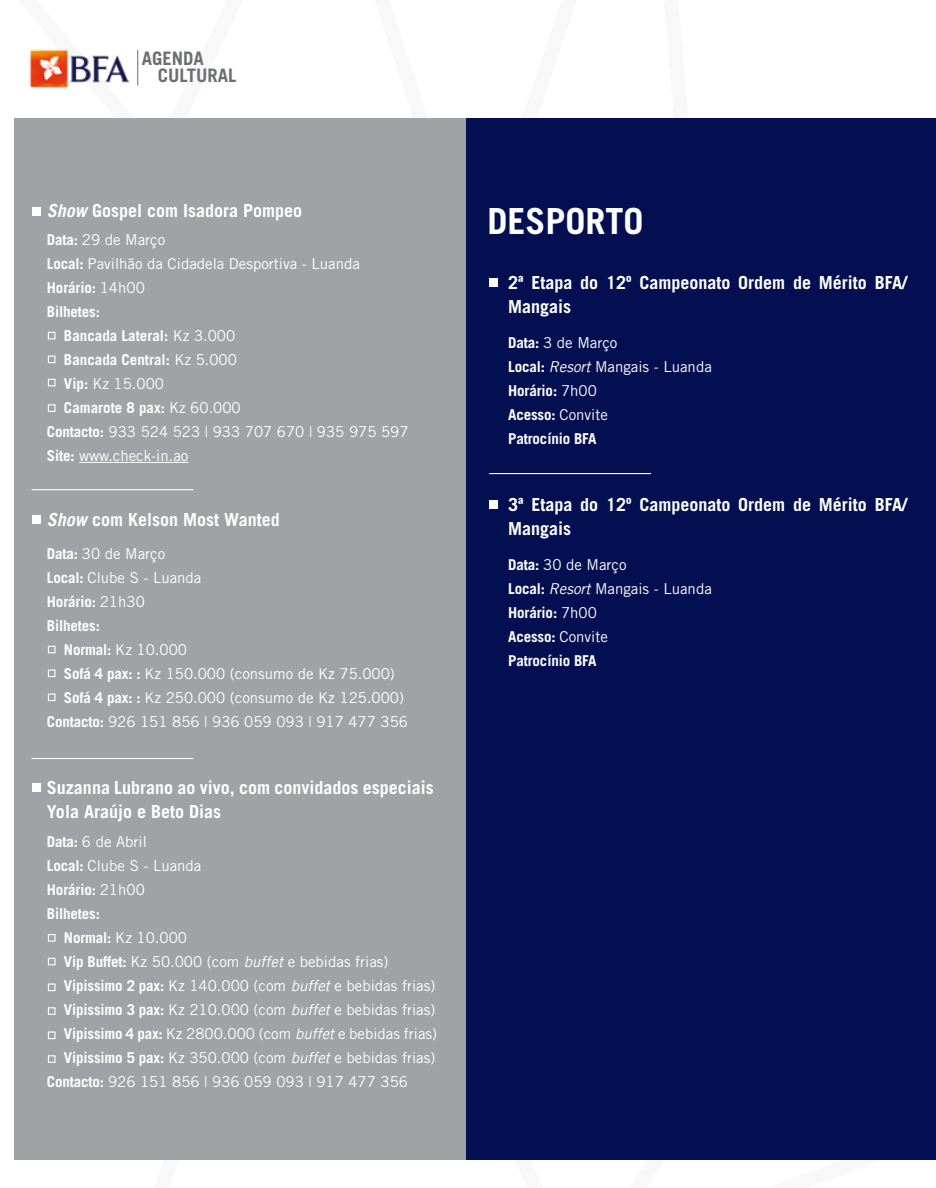
<style>
.page{position:relative;width:936px;height:1188px;background:#fff}
.page>*{position:absolute;margin:0;border:0;box-sizing:border-box;transform-origin:0 0}
.t1{font:700 36px "Trade Gothic LT Std";color:#fff}
.t2{font:700 18.6px/16.4px "Trade Gothic LT Std";color:#6d6e71}
.t3{font:700 18px/24px "Trade Gothic LT Std";color:#fff}
.t4{font:15px "Trade Gothic LT Std";color:#fff}
.t5{font:700 15px/24px "Trade Gothic LT Std";letter-spacing:-.01em;color:#fff}
.s1{font-family:"Trade Gothic LT";font-style:italic}
.s2{font-weight:700}
.s3{font-weight:400}
.s4{font-family:"Trade Gothic LT";font-weight:400;font-style:italic}
</style>
<div class="page">
<div style="left:15px;top:118px;width:451px;height:1042px;background:#a0a2a5"></div>
<img style="left:30px;top:36px;width:100px;height:59px">
<hr style="left:137px;top:50px;width:1px;height:36px;background:#6d6e71">
<hr style="left:32px;top:758px;width:161px;height:1px;background:#fff">
<hr style="left:32px;top:489px;width:161px;height:1px;background:#fff">
<div style="left:32px;top:784px;width:8px;height:8px;background:#fff"></div>
<div style="left:32px;top:515px;width:8px;height:8px;background:#fff"></div>
<div style="left:48px;top:934px;width:7px;height:8px;border:1px solid #fff"></div>
<div style="left:48px;top:646px;width:7px;height:7px;border:1px solid #fff"></div>
<div style="left:48px;top:983px;width:7px;height:8px;border:1px solid #fff"></div>
<div style="left:48px;top:1031px;width:7px;height:8px;border:1px solid #fff"></div>
<div style="left:48px;top:958px;width:7px;height:7px;border:1px solid #fff"></div>
<div style="left:48px;top:669px;width:7px;height:8px;border:1px solid #fff"></div>
<div style="left:48px;top:693px;width:7px;height:8px;border:1px solid #fff"></div>
<div style="left:48px;top:1007px;width:7px;height:8px;border:1px solid #fff"></div>
<div style="left:48px;top:1055px;width:7px;height:8px;border:1px solid #fff"></div>
<div style="left:466px;top:118px;width:469px;height:1042px;background:#030f50"></div>
<div style="left:489px;top:278px;width:9px;height:9px;background:#fff"></div>
<div style="left:489px;top:500px;width:9px;height:9px;background:#fff"></div>
<hr style="left:489px;top:473px;width:162px;height:1px;background:#fff">
<hr style="left:79px;top:462px;width:109px;height:1px;background:#fff">
<div style="left:48px;top:332px;width:7px;height:7px;border:1px solid #fff"></div>
<div style="left:48px;top:356px;width:7px;height:7px;border:1px solid #fff"></div>
<div style="left:48px;top:379px;width:7px;height:7px;border:1px solid #fff"></div>
<div style="left:48px;top:404px;width:7px;height:8px;border:1px solid #fff"></div>
<div style="left:32px;top:207px;width:8px;height:9px;background:#fff"></div>
<p class="t2" style="left:158px;top:50px;width:80px;text-indent:-16px">AGENDA<br>CULTURAL</p>
<p class="t3" style="left:47px;top:199px;width:257px"><span class="s1">Show</span> Gospel com Isadora Pompeo</p>
<p class="t4" style="left:47px;top:231px;width:120px"><span class="s2">Data:</span> 29 de Março</p>
<p class="t4" style="left:47px;top:255px;width:314px"><span class="s2">Local:</span> Pavilhão da Cidadela Desportiva - Luanda</p>
<p class="t5" style="left:47px;top:275px;width:99px">Horário: <span class="s3">14h00</span></p>
<p class="t5" style="left:47px;top:299px;width:54px">Bilhetes:</p>
<p class="t5" style="left:64px;top:323px;width:173px">Bancada Lateral: <span class="s3">Kz 3.000</span></p>
<p class="t5" style="left:64px;top:347px;width:174px">Bancada Central: <span class="s3">Kz 5.000</span></p>
<p class="t4" style="left:64px;top:375px;width:101px"><span class="s2">Vip:</span> Kz 15.000</p>
<p class="t5" style="left:64px;top:395px;width:178px">Camarote 8 pax: <span class="s3">Kz 60.000</span></p>
<p class="t4" style="left:47px;top:423px;width:363px"><span class="s2">Contacto:</span> 933 524 523 | 933 707 670 | 935 975 597</p>
<p class="t4" style="left:47px;top:447px;width:143px"><span class="s2">Site:</span> www.check-in.ao</p>
<p class="t3" style="left:47px;top:507px;width:234px"><span class="s1">Show</span> com Kelson Most Wanted</p>
<p class="t5" style="left:47px;top:541px;width:156px">Data: <span class="s3">30 de Março<br></span>Local: <span class="s3">Clube S - Luanda<br></span>Horário: <span class="s3">21h30<br></span>Bilhetes:</p>
<p class="t4" style="left:64px;top:640px;width:124px"><span class="s2">Normal:</span> Kz 10.000</p>
<p class="t4" style="left:64px;top:664px;width:332px"><span class="s2">Sofá 4 pax: :</span> Kz 150.000 (consumo de Kz 75.000)</p>
<p class="t4" style="left:64px;top:688px;width:341px"><span class="s2">Sofá 4 pax: :</span> Kz 250.000 (consumo de Kz 125.000)</p>
<p class="t4" style="left:47px;top:712px;width:362px"><span class="s2">Contacto:</span> 926 151 856 | 936 059 093 | 917 477 356</p>
<p class="t3" style="left:47px;top:776px;width:388px">Suzanna Lubrano ao vivo, com convidados especiais<br>Yola Araújo e Beto Dias</p>
<p class="t5" style="left:47px;top:829px;width:156px">Data: <span class="s3">6 de Abril<br></span>Local: <span class="s3">Clube S - Luanda<br></span>Horário: <span class="s3">21h00<br></span>Bilhetes:</p>
<p class="t4" style="left:64px;top:929px;width:124px"><span class="s2">Normal:</span> Kz 10.000</p>
<p class="t4" style="left:64px;top:953px;width:326px"><span class="s2">Vip Buffet:</span> Kz 50.000 (com <span class="s1">buffet</span> e bebidas frias)</p>
<p class="t4" style="left:64px;top:977px;width:373px"><span class="s2">Vipissimo 2 pax:</span> Kz 140.000 (com <span class="s1">buffet</span> e bebidas frias)</p>
<p class="t4" style="left:64px;top:1001px;width:373px"><span class="s2">Vipissimo 3 pax:</span> Kz 210.000 (com <span class="s1">buffet</span> e bebidas frias)</p>
<p class="t4" style="left:64px;top:1025px;width:375px"><span class="s2">Vipissimo 4 pax:</span> Kz 2800.000 (com <span class="s1">buffet</span> e bebidas frias)</p>
<p class="t4" style="left:64px;top:1049px;width:373px"><span class="s2">Vipissimo 5 pax:</span> Kz 350.000 (com <span class="s1">buffet</span> e bebidas frias)</p>
<p class="t4" style="left:47px;top:1073px;width:362px"><span class="s2">Contacto:</span> 926 151 856 | 936 059 093 | 917 477 356</p>
<h1 class="t1" style="left:487px;top:199px;width:158px">DESPORTO</h1>
<p class="t3" style="left:508px;top:271px;width:400px">2ª Etapa do 12º Campeonato Ordem de Mérito BFA/<br>Mangais</p>
<p class="t5" style="left:508px;top:330px;width:205px">Data: <span class="s3">3 de Março<br></span>Local: <span class="s4">Resort</span> <span class="s3">Mangais - Luanda<br></span>Horário: <span class="s3">7h00<br></span>Acesso: <span class="s3">Convite<br></span>Patrocínio BFA</p>
<p class="t3" style="left:508px;top:493px;width:400px">3ª Etapa do 12º Campeonato Ordem de Mérito BFA/<br>Mangais</p>
<p class="t5" style="left:508px;top:552px;width:205px">Data: <span class="s3">30 de Março<br></span>Local: <span class="s4">Resort</span> <span class="s3">Mangais - Luanda<br></span>Horário: <span class="s3">7h00<br></span>Acesso: <span class="s3">Convite<br></span>Patrocínio BFA</p>
</div>
